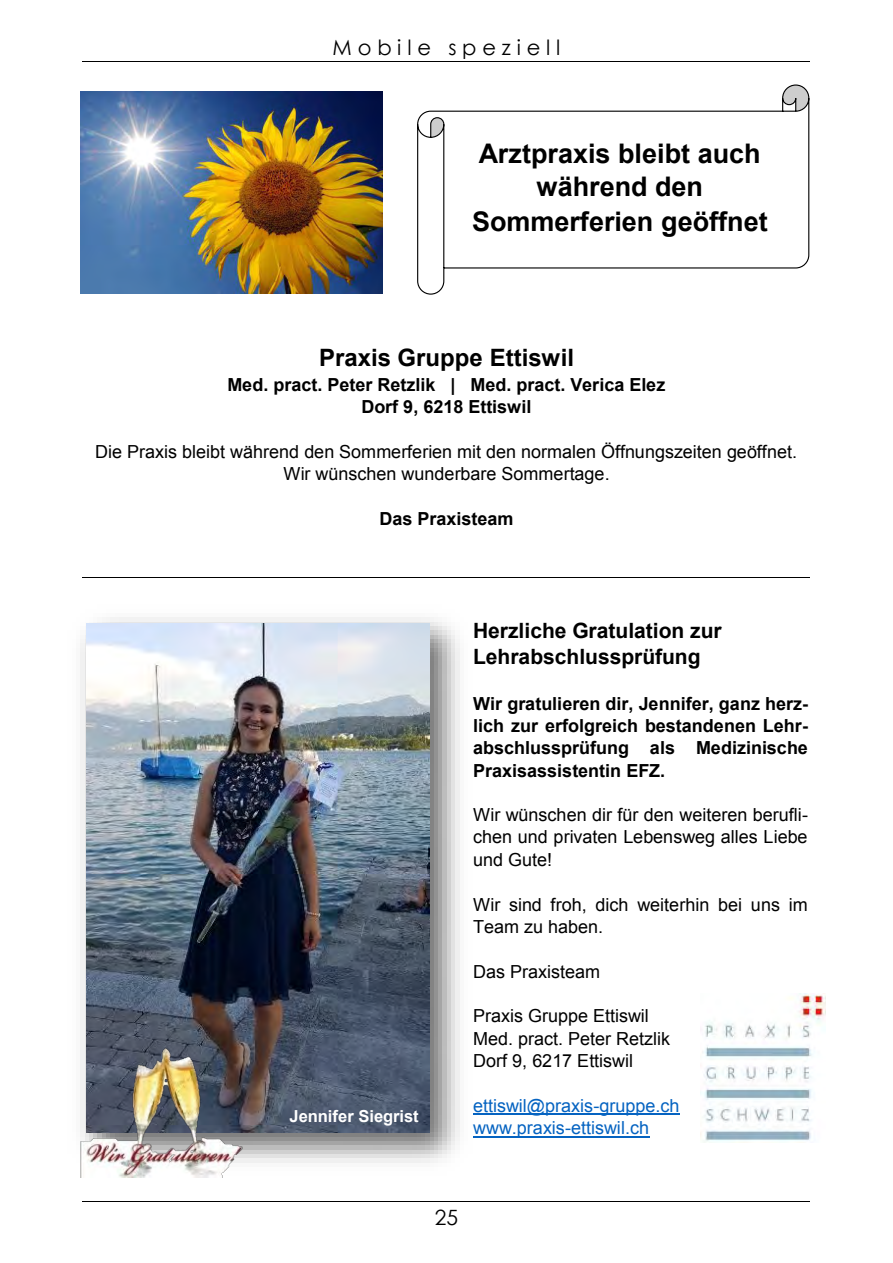
<style>
.page{position:relative;width:893px;height:1263px;background:#fff}
.page>*{position:absolute;margin:0;border:0;box-sizing:border-box;transform-origin:0 0}
.t1{font:700 27px/34px "Arial";color:#000;text-align:center}
.t2{font:700 24px "Arial";color:#000}
.t3{font:700 21px "Arial";color:#000}
.t4{font:21px "Century Gothic";color:#000}
.t5{font:18px/22.4px "Arial";color:#000;text-align:justify}
.t6{font:700 18px/22.4px "Arial";color:#000;text-align:justify}
.t7{font:18px "Arial";color:#0563c1}
.t8{font:700 16.5px "Arial";color:#fff}
</style>
<div class="page">
<hr style="left:83px;top:61px;width:727px;height:1px;background:#000">
<hr style="left:83px;top:1201px;width:727px;height:1px;background:#000">
<img style="left:80px;top:617px;width:396px;height:561px">
<img style="left:87px;top:623px;width:343px;height:510px">
<hr style="left:83px;top:577px;width:727px;height:1px;background:#000">
<hr style="left:473px;top:1114px;width:206px;height:1px;background:#0563c1">
<hr style="left:473px;top:1136px;width:176px;height:1px;background:#0563c1">
<img style="left:80px;top:92px;width:303px;height:202px">
<svg style="left:417px;top:84px;width:393px;height:211px"></svg>
<img style="left:701px;top:993px;width:125px;height:150px">
<img style="left:81px;top:1042px;width:169px;height:135px">
<p class="t4" style="left:333px;top:34px;width:229px">M o b i l e s p e z i e l l</p>
<p class="t1" style="left:472px;top:137px;width:297px">Arztpraxis bleibt auch während den<br>Sommerferien geöffnet</p>
<p class="t2" style="left:319px;top:342px;width:256px">Praxis Gruppe Ettiswil</p>
<p class="t6" style="left:227px;top:374px;width:439px">Med. pract. Peter Retzlik | Med. pract. Verica Elez</p>
<p class="t6" style="left:361px;top:396px;width:172px">Dorf 9, 6218 Ettiswil</p>
<p class="t5" style="left:95px;top:441px;width:703px">Die Praxis bleibt während den Sommerferien mit den normalen Öffnungszeiten geöffnet.</p>
<p class="t5" style="left:283px;top:463px;width:328px">Wir wünschen wunderbare Sommertage.</p>
<p class="t6" style="left:379px;top:508px;width:136px">Das Praxisteam</p>
<p class="t8" style="left:289px;top:1105px;width:131px">Jennifer Siegrist</p>
<p class="t3" style="left:473px;top:616px;width:250px">Herzliche Gratulation zur</p>
<p class="t3" style="left:473px;top:642px;width:229px">Lehrabschlussprüfung</p>
<p class="t6" style="left:473px;top:693px;width:337px">Wir gratulieren dir, Jennifer, ganz herz&shy;lich zur erfolgreich bestandenen Lehr&shy;abschlussprüfung als Medizinische Praxisassistentin EFZ.</p>
<p class="t5" style="left:473px;top:804px;width:337px">Wir wünschen dir für den weiteren berufli&shy;chen und privaten Lebensweg alles Liebe und Gute!</p>
<p class="t5" style="left:473px;top:893px;width:336px">Wir sind froh, dich weiterhin bei uns im<br>Team zu haben.</p>
<p class="t5" style="left:473px;top:960px;width:129px">Das Praxisteam</p>
<p class="t5" style="left:473px;top:1005px;width:177px">Praxis Gruppe Ettiswil</p>
<p class="t5" style="left:473px;top:1027px;width:198px">Med. pract. Peter Retzlik</p>
<p class="t5" style="left:473px;top:1050px;width:161px">Dorf 9, 6217 Ettiswil</p>
<p class="t7" style="left:473px;top:1094px;width:208px">ettiswil@praxis-gruppe.ch</p>
<p class="t7" style="left:473px;top:1116px;width:177px">www.praxis-ettiswil.ch</p>
<p class="t4" style="left:435px;top:1203px;width:25px">25</p>
</div>
